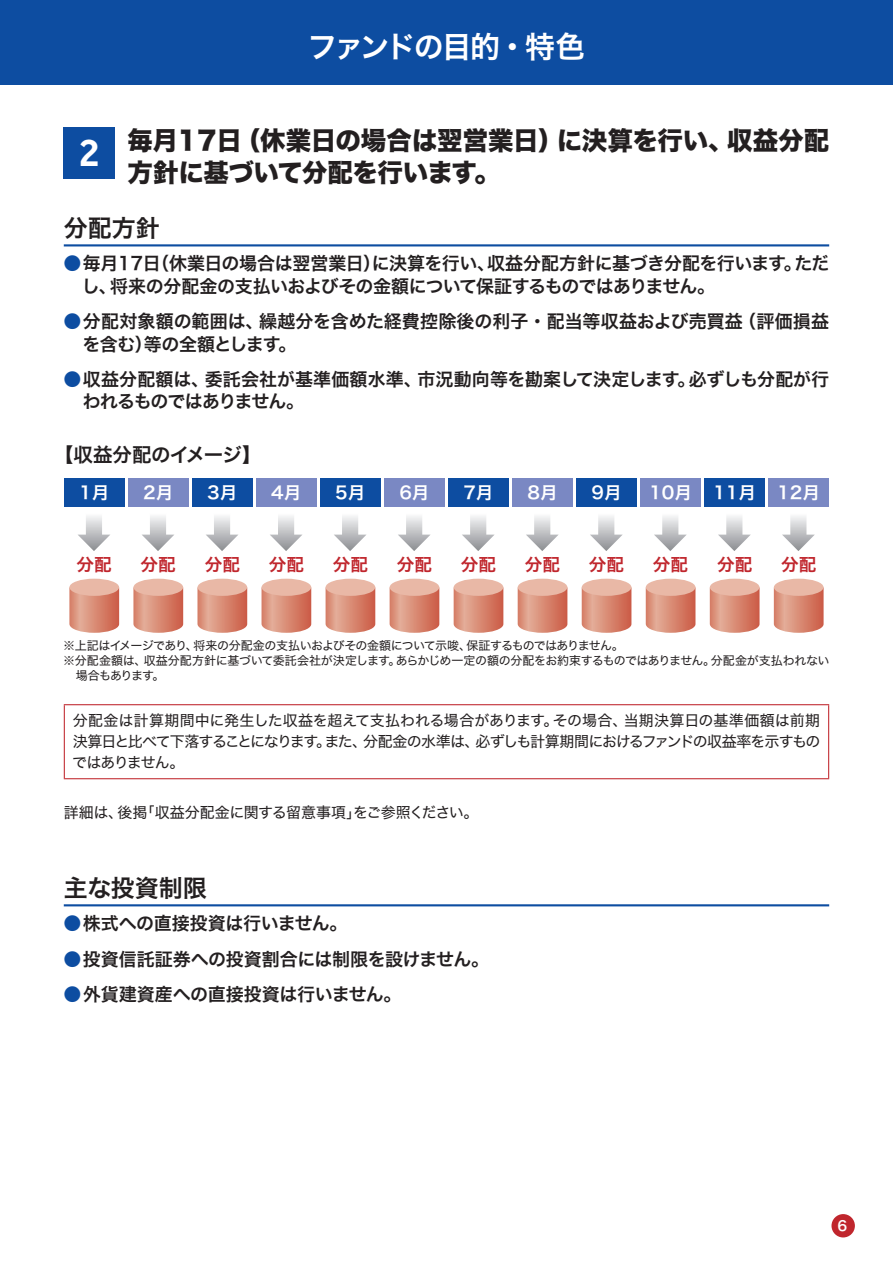
<style>
.page{position:relative;width:893px;height:1263px;background:#fff}
.page>*{position:absolute;margin:0;border:0;box-sizing:border-box;transform-origin:0 0}
.t1{font:33px "Rakuten Global B";color:#fff}
.t2{font:30px "Hira Kaku Std N W6";letter-spacing:-.08em;color:#fff}
.t3{font:25.5px/31.5px "Hira Kaku Std N W8";letter-spacing:-.01em;color:#231f20}
.t4{font:24px "Hira Kaku Std N W6";color:#231f20}
.t5{font:19.5px "Hira Kaku Std N W6";letter-spacing:-.025em;color:#231f20}
.t6{font:18px/22.5px "Hira Kaku Std N W6";letter-spacing:-.02em;color:#231f20}
.t7{font:17.25px "Hira Kaku Std N W6";color:#fff}
.t8{font:17.25px "Hira Kaku Std N W6";color:#c0262d}
.t9{font:15px/21px "Hira Kaku Std N W4";letter-spacing:-.055em;color:#231f20;text-align:justify}
.t10{font:15px "Hira Kaku Std N W4";letter-spacing:-.03em;color:#231f20}
.t11{font:13.8px "Hira Kaku Std N W6";color:#fff}
.t12{font:12px "Hira Kaku Std N W4";letter-spacing:-.035em;color:#231f20}
.t13{font:12px "Hira Kaku Std N W4";letter-spacing:-.055em;color:#231f20}
.t14{font:12px "Hira Kaku Std N W4";letter-spacing:-.095em;color:#231f20}
.s1{color:#0d4da1}
</style>
<div class="page">
<div style="left:831px;top:1214px;width:24px;height:23px;background:#c0262d;border-radius:50%"></div>
<div style="left:0;top:0;width:893px;height:85px;background:#0d4da1"></div>
<hr style="left:64px;top:244px;width:765px;height:2px;background:#0d4da1">
<hr style="left:64px;top:904px;width:765px;height:2px;background:#0d4da1">
<div style="left:64px;top:478px;width:61px;height:29px;background:#0d4da1"></div>
<svg style="left:78px;top:516px;width:32px;height:35px"></svg>
<svg style="left:142px;top:516px;width:32px;height:35px"></svg>
<svg style="left:206px;top:516px;width:32px;height:35px"></svg>
<svg style="left:270px;top:516px;width:32px;height:35px"></svg>
<svg style="left:334px;top:516px;width:32px;height:35px"></svg>
<svg style="left:398px;top:516px;width:33px;height:35px"></svg>
<svg style="left:462px;top:516px;width:33px;height:35px"></svg>
<svg style="left:526px;top:516px;width:33px;height:35px"></svg>
<svg style="left:590px;top:516px;width:33px;height:35px"></svg>
<svg style="left:654px;top:516px;width:33px;height:35px"></svg>
<svg style="left:718px;top:516px;width:33px;height:35px"></svg>
<svg style="left:782px;top:516px;width:33px;height:35px"></svg>
<svg style="left:69px;top:589px;width:50px;height:44px;background:#da8e79"></svg>
<div style="left:69px;top:579px;width:50px;height:17px;background:#e9b8a6;border-radius:50%"></div>
<div style="left:128px;top:478px;width:61px;height:29px;background:#7a88c3"></div>
<svg style="left:133px;top:589px;width:50px;height:44px;background:#da8e79"></svg>
<div style="left:133px;top:579px;width:50px;height:17px;background:#e9b8a6;border-radius:50%"></div>
<div style="left:192px;top:478px;width:61px;height:29px;background:#0d4da1"></div>
<svg style="left:197px;top:587px;width:50px;height:46px;background:#da8e79"></svg>
<div style="left:198px;top:579px;width:49px;height:17px;background:#e9b8a6;border-radius:50%"></div>
<div style="left:256px;top:478px;width:61px;height:29px;background:#7a88c3"></div>
<svg style="left:262px;top:589px;width:49px;height:44px;background:#da8d78"></svg>
<div style="left:262px;top:579px;width:49px;height:17px;background:#e9b8a6;border-radius:50%"></div>
<div style="left:320px;top:478px;width:61px;height:29px;background:#0d4da1"></div>
<svg style="left:326px;top:589px;width:49px;height:44px;background:#da8d78"></svg>
<div style="left:326px;top:579px;width:49px;height:17px;background:#e9b8a6;border-radius:50%"></div>
<div style="left:384px;top:478px;width:61px;height:29px;background:#7a88c3"></div>
<svg style="left:390px;top:589px;width:49px;height:44px;background:#da8d78"></svg>
<div style="left:390px;top:579px;width:49px;height:17px;background:#e9b8a6;border-radius:50%"></div>
<div style="left:448px;top:478px;width:61px;height:29px;background:#0d4da1"></div>
<svg style="left:454px;top:589px;width:49px;height:44px;background:#da8d78"></svg>
<div style="left:454px;top:579px;width:49px;height:17px;background:#e9b8a6;border-radius:50%"></div>
<div style="left:512px;top:478px;width:61px;height:29px;background:#7a88c3"></div>
<svg style="left:518px;top:589px;width:49px;height:44px;background:#da8d78"></svg>
<div style="left:518px;top:579px;width:49px;height:17px;background:#e9b8a6;border-radius:50%"></div>
<div style="left:576px;top:478px;width:61px;height:29px;background:#0d4da1"></div>
<svg style="left:582px;top:589px;width:49px;height:44px;background:#da8d78"></svg>
<div style="left:582px;top:579px;width:49px;height:17px;background:#e9b8a6;border-radius:50%"></div>
<div style="left:640px;top:478px;width:61px;height:29px;background:#7a88c3"></div>
<svg style="left:646px;top:589px;width:49px;height:44px;background:#da8d78"></svg>
<div style="left:646px;top:579px;width:49px;height:17px;background:#e9b8a6;border-radius:50%"></div>
<div style="left:704px;top:478px;width:61px;height:29px;background:#0d4da1"></div>
<svg style="left:710px;top:589px;width:49px;height:44px;background:#da8d78"></svg>
<div style="left:710px;top:579px;width:49px;height:17px;background:#e9b8a6;border-radius:50%"></div>
<div style="left:768px;top:478px;width:61px;height:29px;background:#7a88c3"></div>
<svg style="left:774px;top:587px;width:50px;height:46px;background:#da8e79"></svg>
<div style="left:774px;top:579px;width:49px;height:17px;background:#e9b8a6;border-radius:50%"></div>
<hr style="left:64px;top:704px;width:765px;height:1px;background:#c0262d">
<hr style="left:64px;top:705px;width:1px;height:73px;background:#c0262d">
<hr style="left:828px;top:705px;width:1px;height:73px;background:#c0262d">
<hr style="left:64px;top:778px;width:765px;height:1px;background:#c0262d">
<div style="left:64px;top:128px;width:51px;height:51px;background:#0d4da1"></div>
<h2 class="t2" style="left:307px;top:24px;width:280px">ファンドの目的・特色</h2>
<h3 class="t3" style="left:128px;top:125px;width:703px">毎月17日（休業日の場合は翌営業日）に決算を行い、収益分配方針に基づいて分配を行います。</h3>
<h3 class="t4" style="left:64px;top:210px;width:97px">分配方針</h3>
<p class="t6" style="left:82px;top:253px;width:749px;text-indent:-18px"><span class="s1">●</span>毎月17日（休業日の場合は翌営業日）に決算を行い、収益分配方針に基づき分配を行います。ただし、将来の分配金の支払いおよびその金額について保証するものではありません。</p>
<p class="t6" style="left:82px;top:311px;width:748px;text-indent:-19px"><span class="s1">●</span>分配対象額の範囲は、繰越分を含めた経費控除後の利子・配当等収益および売買益（評価損益を含む）等の全額とします。</p>
<p class="t6" style="left:83px;top:368px;width:748px;text-indent:-19px"><span class="s1">●</span>収益分配額は、委託会社が基準価額水準、市況動向等を勘案して決定します。必ずしも分配が行われるものではありません。</p>
<p class="t5" style="left:54px;top:440px;width:209px">【収益分配のイメージ】</p>
<p class="t7" style="left:79px;top:479px;width:32px">1月</p>
<h1 class="t1" style="left:79px;top:131px;width:22px">2</h1>
<p class="t7" style="left:143px;top:479px;width:32px">2月</p>
<p class="t7" style="left:207px;top:479px;width:32px">3月</p>
<p class="t7" style="left:271px;top:479px;width:32px">4月</p>
<p class="t7" style="left:335px;top:479px;width:32px">5月</p>
<p class="t7" style="left:399px;top:479px;width:32px">6月</p>
<p class="t7" style="left:463px;top:479px;width:32px">7月</p>
<p class="t7" style="left:527px;top:479px;width:32px">8月</p>
<p class="t7" style="left:591px;top:479px;width:32px">9月</p>
<p class="t7" style="left:649px;top:479px;width:44px">10月</p>
<p class="t7" style="left:713px;top:479px;width:44px">11月</p>
<p class="t7" style="left:777px;top:479px;width:44px">12月</p>
<p class="t8" style="left:77px;top:551px;width:37px">分配</p>
<p class="t8" style="left:141px;top:551px;width:37px">分配</p>
<p class="t8" style="left:205px;top:551px;width:37px">分配</p>
<p class="t8" style="left:269px;top:551px;width:37px">分配</p>
<p class="t8" style="left:333px;top:551px;width:37px">分配</p>
<p class="t8" style="left:397px;top:551px;width:37px">分配</p>
<p class="t8" style="left:461px;top:551px;width:37px">分配</p>
<p class="t8" style="left:525px;top:551px;width:37px">分配</p>
<p class="t8" style="left:589px;top:551px;width:37px">分配</p>
<p class="t8" style="left:653px;top:551px;width:37px">分配</p>
<p class="t8" style="left:717px;top:551px;width:37px">分配</p>
<p class="t8" style="left:781px;top:551px;width:37px">分配</p>
<p class="t13" style="left:63px;top:637px;width:562px">※上記はイメージであり、将来の分配金の支払いおよびその金額について示唆、保証するものではありません。</p>
<p class="t12" style="left:63px;top:652px;width:768px">※分配金額は、収益分配方針に基づいて委託会社が決定します。あらかじめ一定の額の分配をお約束するものではありません。分配金が支払われない</p>
<p class="t14" style="left:76px;top:667px;width:90px">場合もあります。</p>
<p class="t9" style="left:72px;top:710px;width:750px">分配金は計算期間中に発生した収益を超えて支払われる場合があります。その場合、当期決算日の基準価額は前期決算日と比べて下落することになります。また、分配金の水準は、必ずしも計算期間におけるファンドの収益率を示すものではありません。</p>
<p class="t10" style="left:64px;top:801px;width:416px">詳細は、後掲「収益分配金に関する留意事項」をご参照ください。</p>
<h3 class="t4" style="left:64px;top:870px;width:145px">主な投資制限</h3>
<p class="t6" style="left:64px;top:913px;width:285px"><span class="s1">●</span>株式への直接投資は行いません。</p>
<p class="t6" style="left:64px;top:948px;width:427px"><span class="s1">●</span>投資信託証券への投資割合には制限を設けません。</p>
<p class="t6" style="left:64px;top:983px;width:339px"><span class="s1">●</span>外貨建資産への直接投資は行いません。</p>
<p class="t11" style="left:838px;top:1215px;width:11px">6</p>
</div>
